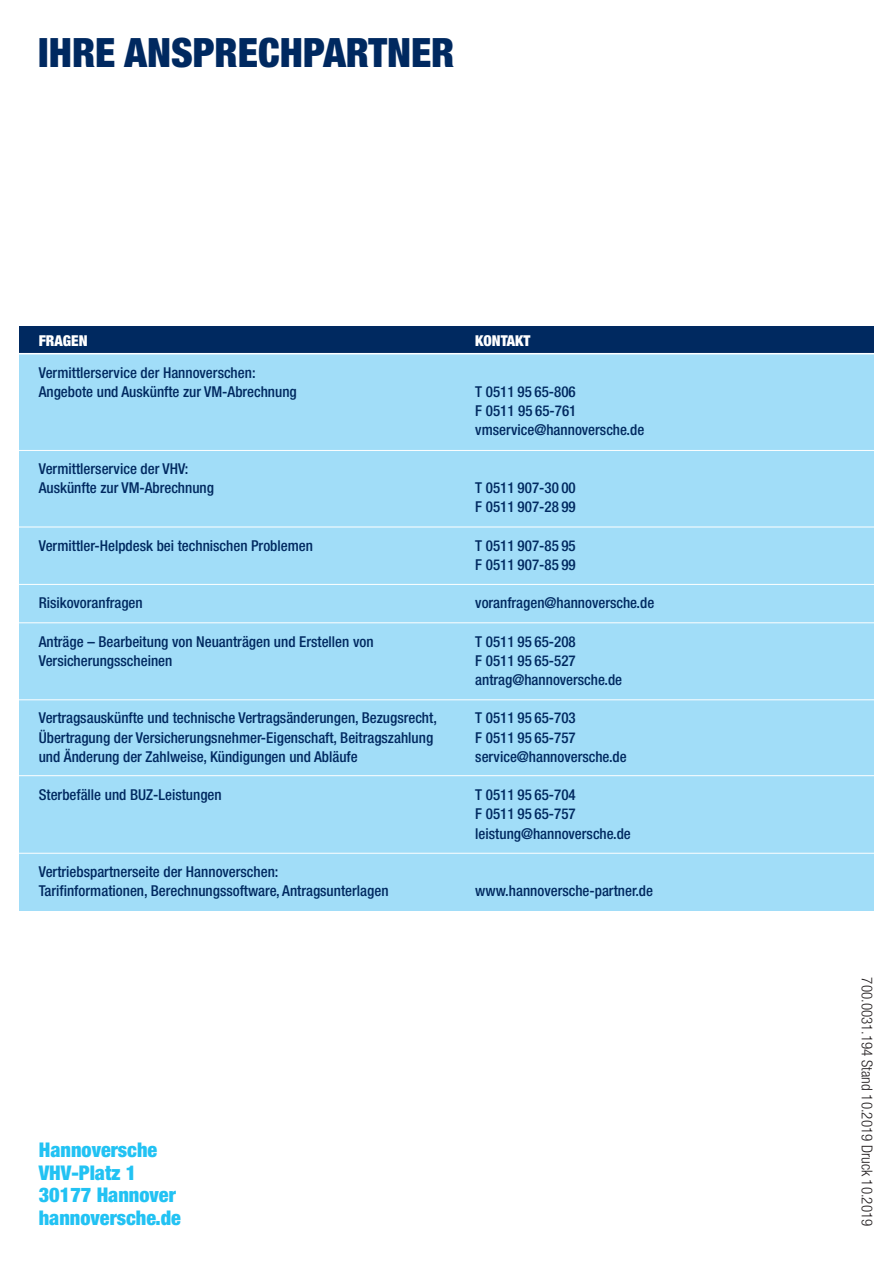
<style>
.page{position:relative;width:893px;height:1263px;background:#fff}
.page>*{position:absolute;margin:0;border:0;box-sizing:border-box;transform-origin:0 0}
.t1{font:900 condensed 40.5px "Helvetica Neue";color:#002960}
.t2{font:900 condensed 20.25px/22.5px "Helvetica Neue";color:#22c2f3}
.t3{font:500 condensed 15px/19.2px "Helvetica Neue";color:#002960}
.t4{font:300 condensed 15px "Helvetica Neue";color:#231f20}
.t5{font:900 condensed 15px "Helvetica Neue";color:#fff}
</style>
<div class="page">
<div style="left:19px;top:335px;width:855px;height:576px;background:#a1ddf8"></div>
<div style="left:19px;top:326px;width:855px;height:28px;background:#002960"></div>
<hr style="left:15px;top:353px;width:862px;height:1px;background:#fff">
<hr style="left:15px;top:450px;width:862px;height:1px;background:#fff">
<hr style="left:15px;top:527px;width:862px;height:1px;background:#fff">
<hr style="left:15px;top:584px;width:862px;height:1px;background:#fff">
<hr style="left:15px;top:622px;width:862px;height:1px;background:#fff">
<hr style="left:15px;top:699px;width:862px;height:1px;background:#fff">
<hr style="left:15px;top:775px;width:862px;height:1px;background:#fff">
<hr style="left:15px;top:853px;width:862px;height:1px;background:#fff">
<h1 class="t1" style="left:38px;top:28px;width:418px">IHRE ANSPRECHPARTNER</h1>
<p class="t5" style="left:39px;top:331px;width:50px">FRAGEN</p>
<p class="t5" style="left:475px;top:331px;width:57px">KONTAKT</p>
<p class="t3" style="left:39px;top:363px;width:260px">Vermittlerservice der Hannoverschen:<br>Angebote und Auskünfte zur VM-Abrechnung</p>
<p class="t3" style="left:475px;top:382px;width:170px">T 0511 95 65-806<br>F 0511 95 65-761 vmservice@hannoversche.de</p>
<p class="t3" style="left:39px;top:459px;width:177px">Vermittlerservice der VHV:<br>Auskünfte zur VM-Abrechnung</p>
<p class="t3" style="left:475px;top:478px;width:102px">T 0511 907-30 00<br>F 0511 907-28 99</p>
<p class="t3" style="left:39px;top:535px;width:276px">Vermittler-Helpdesk bei technischen Problemen</p>
<p class="t3" style="left:475px;top:535px;width:102px">T 0511 907-85 95<br>F 0511 907-85 99</p>
<p class="t3" style="left:39px;top:593px;width:106px">Risikovoranfragen</p>
<p class="t3" style="left:475px;top:593px;width:181px">voranfragen@hannoversche.de</p>
<p class="t3" style="left:39px;top:631px;width:336px">Anträge – Bearbeitung von Neuanträgen und Erstellen von</p>
<p class="t3" style="left:475px;top:631px;width:102px">T 0511 95 65-208</p>
<p class="t3" style="left:39px;top:651px;width:135px">Versicherungsscheinen</p>
<p class="t3" style="left:475px;top:651px;width:148px">F 0511 95 65-527 antrag@hannoversche.de</p>
<p class="t3" style="left:39px;top:708px;width:400px">Vertragsauskünfte und technische Vertragsänderungen, Bezugsrecht,</p>
<p class="t3" style="left:475px;top:708px;width:102px">T 0511 95 65-703</p>
<p class="t3" style="left:39px;top:727px;width:396px">Übertragung der Versicherungsnehmer-Eigenschaft, Beitragszahlung</p>
<p class="t3" style="left:475px;top:727px;width:102px">F 0511 95 65-757</p>
<p class="t3" style="left:39px;top:747px;width:320px">und Änderung der Zahlweise, Kündigungen und Abläufe</p>
<p class="t3" style="left:475px;top:747px;width:153px">service@hannoversche.de</p>
<p class="t3" style="left:39px;top:785px;width:184px">Sterbefälle und BUZ-Leistungen</p>
<p class="t3" style="left:475px;top:785px;width:157px">T 0511 95 65-704<br>F 0511 95 65-757 leistung@hannoversche.de</p>
<p class="t3" style="left:39px;top:862px;width:351px">Vertriebspartnerseite der Hannoverschen:<br>Tarifinformationen, Berechnungssoftware, Antragsunterlagen</p>
<p class="t3" style="left:475px;top:881px;width:179px">www.hannoversche-partner.de</p>
<h2 class="t2" style="left:39px;top:1138px;width:144px">Hannoversche<br>VHV-Platz 1<br>30177 Hannover hannoversche.de</h2>
<p class="t4" style="left:876px;top:977px;width:250px;rotate:90deg">700.0031.194 Stand 10.2019 Druck 10.2019</p>
</div>
